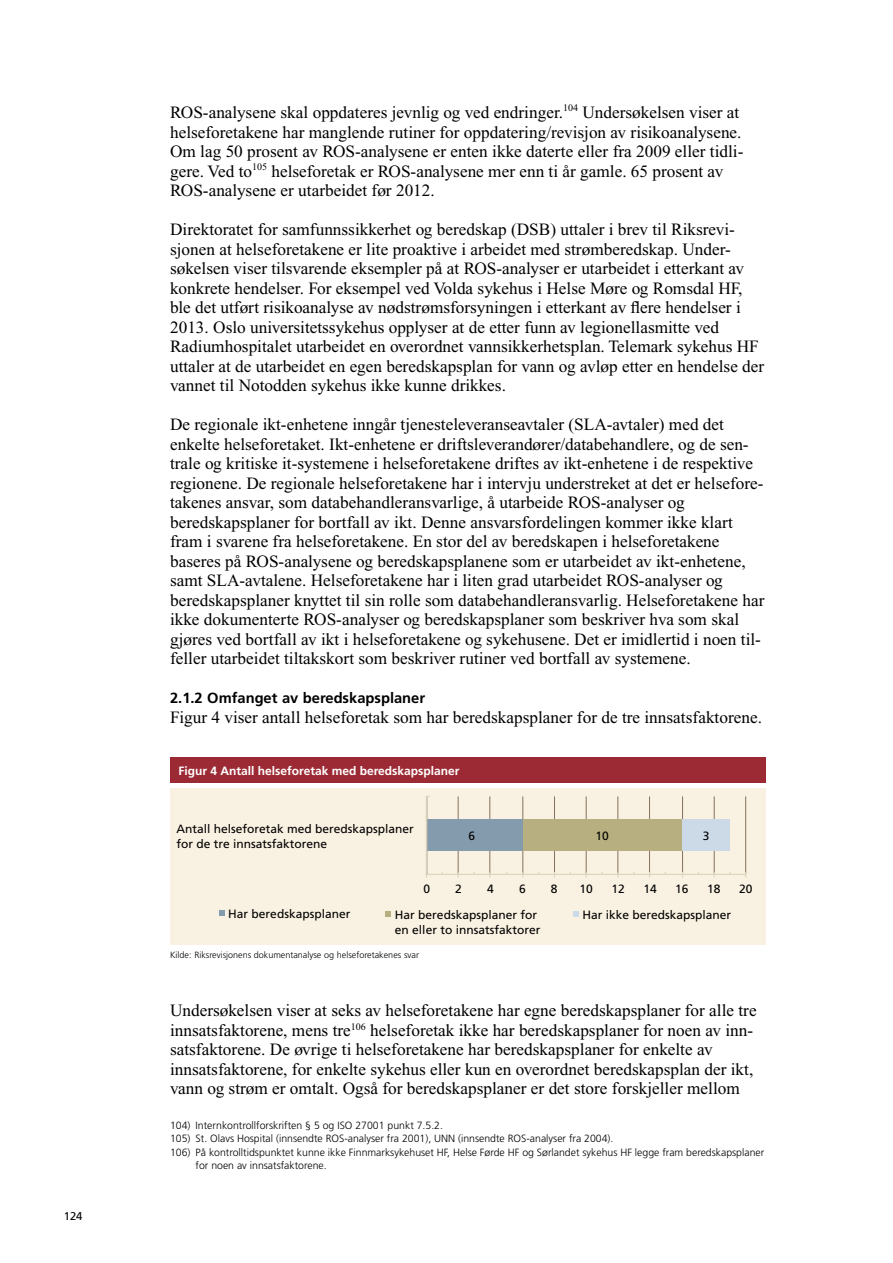
<style>
.page{position:relative;width:893px;height:1263px;background:#fff}
.page>*{position:absolute;margin:0;border:0;box-sizing:border-box;transform-origin:0 0}
.Brtekst{font:17.25px/19.5px "Times New Roman PS Std";color:#000}
.t1{font:700 14.7px "Frutiger LT Std";color:#000}
.t2{font:12px/15px "Frutiger LT Std";color:#000}
.Figurtittel{font:700 12px "Frutiger LT Std";color:#fff}
.t3{font:11.25px "Frutiger LT Std";color:#000}
.Fotnoter{font:300 10.5px/13.5px "Frutiger LT Std";color:#000}
.Kildehenvisning{font:300 9px "Frutiger LT Std";color:#000}
</style>
<div class="page">
<div style="left:170px;top:757px;width:595px;height:26px;background:#9c2a34"></div>
<div style="left:170px;top:788px;width:595px;height:156px;background:#f9f1e1"></div>
<hr style="left:458px;top:796px;width:1px;height:78px;background:#85715d">
<hr style="left:490px;top:796px;width:1px;height:78px;background:#85715d">
<hr style="left:523px;top:796px;width:1px;height:78px;background:#85715d">
<hr style="left:554px;top:796px;width:1px;height:78px;background:#85715d">
<hr style="left:586px;top:796px;width:1px;height:78px;background:#85715d">
<hr style="left:618px;top:796px;width:1px;height:78px;background:#85715d">
<hr style="left:649px;top:796px;width:1px;height:78px;background:#85715d">
<hr style="left:682px;top:796px;width:1px;height:78px;background:#85715d">
<hr style="left:714px;top:796px;width:1px;height:78px;background:#85715d">
<hr style="left:745px;top:796px;width:1px;height:78px;background:#85715d">
<div style="left:426px;top:819px;width:97px;height:31px;background:#849bad"></div>
<div style="left:523px;top:819px;width:159px;height:31px;background:#b7af7f"></div>
<div style="left:682px;top:819px;width:48px;height:31px;background:#ccdae8"></div>
<hr style="left:427px;top:874px;width:319px;height:1px;background:#ddd5bc">
<hr style="left:426px;top:796px;width:1px;height:78px;background:#ddd5bc">
<svg style="left:219px;top:910px;width:6px;height:6px"></svg>
<svg style="left:386px;top:911px;width:5px;height:6px"></svg>
<svg style="left:573px;top:911px;width:6px;height:6px"></svg>
<p class="t3" style="left:64px;top:1210px;width:20px">124</p>
<p class="Brtekst" style="left:170px;top:103px;width:575px">ROS-analysene skal oppdateres jevnlig og ved endringer.<sup>104</sup> Undersøkelsen viser at helseforetakene har manglende rutiner for oppdatering/revisjon av risikoanalysene.<br>Om lag 50 prosent av ROS-analysene er enten ikke daterte eller fra 2009 eller tidli&shy;gere. Ved to<sup>105</sup> helseforetak er ROS-analysene mer enn ti år gamle. 65 prosent av ROS-analysene er utarbeidet før 2012.</p>
<p class="Brtekst" style="left:170px;top:220px;width:596px">Direktoratet for samfunnssikkerhet og beredskap (DSB) uttaler i brev til Riksrevi&shy;sjonen at helseforetakene er lite proaktive i arbeidet med strømberedskap. Under&shy;søkelsen viser tilsvarende eksempler på at ROS-analyser er utarbeidet i etterkant av konkrete hendelser. For eksempel ved Volda sykehus i Helse Møre og Romsdal HF, ble det utført risikoanalyse av nødstrømsforsyningen i etterkant av flere hendelser i 2013. Oslo universitetssykehus opplyser at de etter funn av legionellasmitte ved Radiumhospitalet utarbeidet en overordnet vannsikkerhetsplan. Telemark sykehus HF uttaler at de utarbeidet en egen beredskapsplan for vann og avløp etter en hendelse der vannet til Notodden sykehus ikke kunne drikkes.</p>
<p class="Brtekst" style="left:170px;top:415px;width:596px">De regionale ikt-enhetene inngår tjenesteleveranseavtaler (SLA-avtaler) med det enkelte helseforetaket. Ikt-enhetene er driftsleverandører/databehandlere, og de sen&shy;trale og kritiske it-systemene i helseforetakene driftes av ikt-enhetene i de respektive regionene. De regionale helseforetakene har i intervju understreket at det er helsefore&shy;takenes ansvar, som databehandleransvarlige, å utarbeide ROS-analyser og beredskapsplaner for bortfall av ikt. Denne ansvarsfordelingen kommer ikke klart fram i svarene fra helseforetakene. En stor del av beredskapen i helseforetakene baseres på ROS-analysene og beredskapsplanene som er utarbeidet av ikt-enhetene, samt SLA-avtalene. Helseforetakene har i liten grad utarbeidet ROS-analyser og beredskapsplaner knyttet til sin rolle som databehandleransvarlig. Helseforetakene har ikke dokumenterte ROS-analyser og beredskapsplaner som beskriver hva som skal gjøres ved bortfall av ikt i helseforetakene og sykehusene. Det er imidlertid i noen til&shy;feller utarbeidet tiltakskort som beskriver rutiner ved bortfall av systemene.</p>
<p class="t1" style="left:170px;top:690px;width:257px">2.1.2 Omfanget av beredskapsplaner</p>
<p class="Brtekst" style="left:170px;top:707px;width:593px">Figur 4 viser antall helseforetak som har beredskapsplaner for de tre innsatsfaktorene.</p>
<p class="Figurtittel" style="left:179px;top:764px;width:282px">Figur 4 Antall helseforetak med beredskapsplaner</p>
<p class="t2" style="left:176px;top:821px;width:239px">Antall helseforetak med beredskapsplaner for de tre innsatsfaktorene</p>
<p class="t2" style="left:468px;top:829px;width:8px">6</p>
<p class="t2" style="left:595px;top:829px;width:15px">10</p>
<p class="t2" style="left:703px;top:829px;width:8px">3</p>
<p class="t2" style="left:423px;top:882px;width:8px">0</p>
<p class="t2" style="left:455px;top:882px;width:8px">2</p>
<p class="t2" style="left:487px;top:882px;width:8px">4</p>
<p class="t2" style="left:519px;top:882px;width:8px">6</p>
<p class="t2" style="left:551px;top:882px;width:8px">8</p>
<p class="t2" style="left:580px;top:882px;width:15px">10</p>
<p class="t2" style="left:611px;top:882px;width:15px">12</p>
<p class="t2" style="left:643px;top:882px;width:15px">14</p>
<p class="t2" style="left:675px;top:882px;width:15px">16</p>
<p class="t2" style="left:707px;top:882px;width:15px">18</p>
<p class="t2" style="left:739px;top:882px;width:15px">20</p>
<p class="t2" style="left:228px;top:906px;width:124px">Har beredskapsplaner</p>
<p class="t2" style="left:395px;top:907px;width:147px">Har beredskapsplaner for en eller to innsatsfaktorer</p>
<p class="t2" style="left:582px;top:907px;width:150px">Har ikke beredskapsplaner</p>
<p class="Kildehenvisning" style="left:170px;top:950px;width:250px">Kilde: Riksrevisjonens dokumentanalyse og helseforetakenes svar</p>
<p class="Brtekst" style="left:170px;top:1001px;width:588px">Undersøkelsen viser at seks av helseforetakene har egne beredskapsplaner for alle tre innsatsfaktorene, mens tre<sup>106</sup> helseforetak ikke har beredskapsplaner for noen av inn&shy;satsfaktorene. De øvrige ti helseforetakene har beredskapsplaner for enkelte av innsatsfaktorene, for enkelte sykehus eller kun en overordnet beredskapsplan der ikt, vann og strøm er omtalt. Også for beredskapsplaner er det store forskjeller mellom</p>
<p class="Fotnoter" style="left:170px;top:1119px;width:274px">104) Internkontrollforskriften § 5 og ISO 27001 punkt 7.5.2.</p>
<p class="Fotnoter" style="left:170px;top:1132px;width:445px">105) St. Olavs Hospital (innsendte ROS-analyser fra 2001), UNN (innsendte ROS-analyser fra 2004).</p>
<p class="Fotnoter" style="left:196px;top:1146px;width:570px;text-indent:-26px">106) På kontrolltidspunktet kunne ikke Finnmarksykehuset HF, Helse Førde HF og Sørlandet sykehus HF legge fram beredskapsplaner for noen av innsatsfaktorene.</p>
</div>
